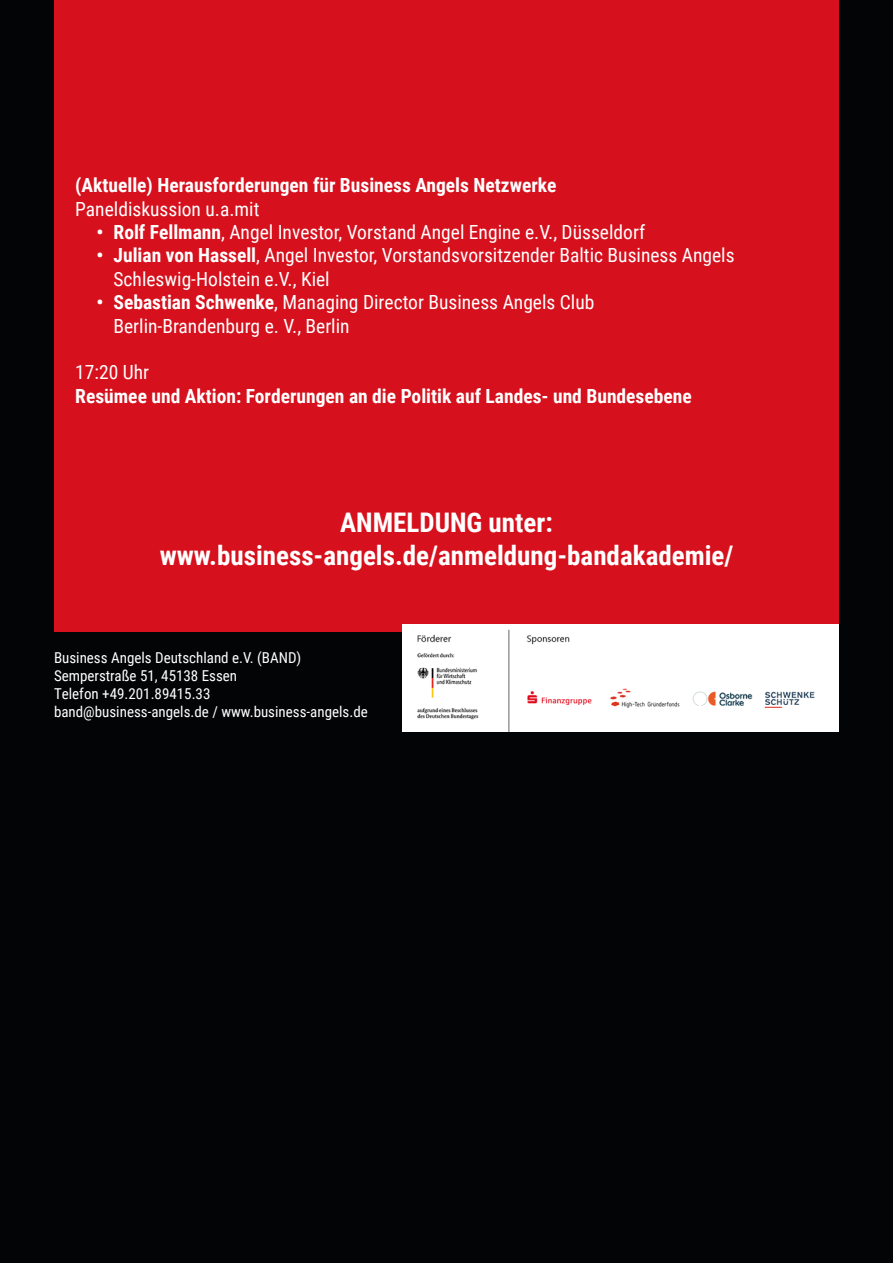
<style>
.page{position:relative;width:893px;height:1263px;background:#030405}
.page>*{position:absolute;margin:0;border:0;box-sizing:border-box;transform-origin:0 0}
.t1{font:700 27px/32.4px "Roboto Condensed";color:#fff;text-align:center}
.t2{font:19.5px/23.4px "Roboto Condensed";color:#fff}
.t3{font:700 19.5px "Roboto Condensed";color:#fff}
.t4{font:15px/18px "Roboto Condensed";color:#fff}
.s1{font-weight:700}
</style>
<div class="page">
<div style="left:54px;top:0;width:785px;height:631px;background:#d6101c"></div>
<img style="left:402px;top:624px;width:437px;height:107px">
<p class="t3" style="left:75px;top:172px;width:483px">(Aktuelle) Herausforderungen für Business Angels Netzwerke</p>
<p class="t2" style="left:75px;top:196px;width:186px">Paneldiskussion u.a.mit</p>
<p class="t2" style="left:97px;top:220px;width:550px"><span class="s1">• Rolf Fellmann</span>, Angel Investor, Vorstand Angel Engine e.V., Düsseldorf</p>
<p class="t2" style="left:114px;top:243px;width:623px;text-indent:-17px"><span class="s1">• Julian von Hassell</span>, Angel Investor, Vorstandsvorsitzender Baltic Business Angels<br>Schleswig-Holstein e.V., Kiel</p>
<p class="t2" style="left:114px;top:290px;width:482px;text-indent:-17px"><span class="s1">• Sebastian Schwenke</span>, Managing Director Business Angels Club<br>Berlin-Brandenburg e. V., Berlin</p>
<p class="t2" style="left:75px;top:360px;width:75px">17:20 Uhr</p>
<p class="t3" style="left:75px;top:382px;width:618px">Resümee und Aktion: Forderungen an die Politik auf Landes- und Bundesebene</p>
<h1 class="t1" style="left:160px;top:505px;width:575px">ANMELDUNG unter: www.business-angels.de/anmeldung-bandakademie/</h1>
<p class="t4" style="left:54px;top:648px;width:315px">Business Angels Deutschland e.V. (BAND)<br>Semperstraße 51, 45138 Essen<br>Telefon +49.201.89415.33 band@business-angels.de / www.business-angels.de</p>
</div>
